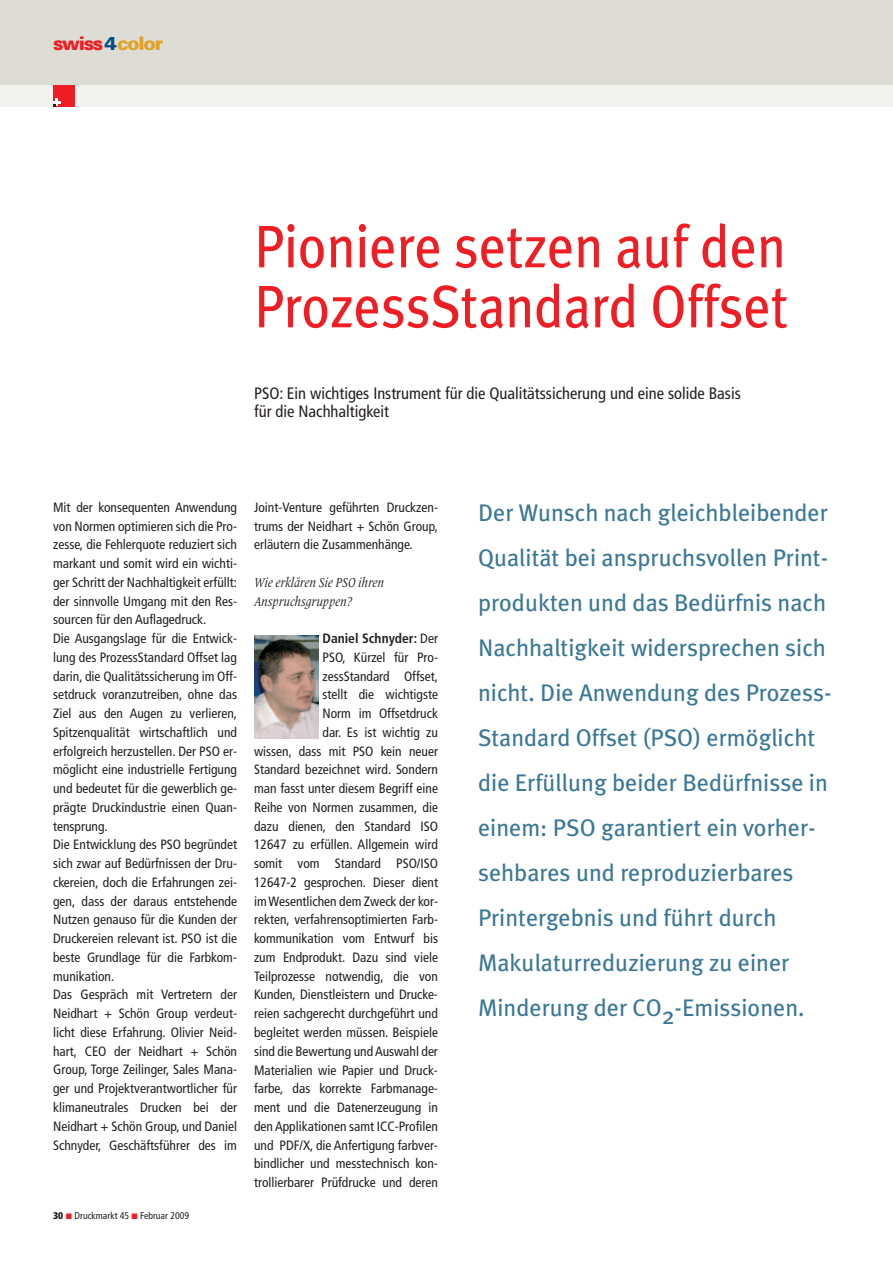
<style>
.page{position:relative;width:893px;height:1263px;background:#fff}
.page>*{position:absolute;margin:0;border:0;box-sizing:border-box;transform-origin:0 0}
.t1{font:60px/60px "Meta Plus";color:#ee1e24;scale:.9 1}
.t2{font:24px/45px "Meta Plus";color:#3b7897}
.t3{font:900 18.75px "Univers";letter-spacing:-.065em;color:#ee1e24}
.t4{font:condensed 16.5px/18px "Frutiger";color:#231f20}
.t5{font:condensed 13.5px/18.8px "Frutiger";color:#231f20}
.t6{font:italic condensed 13.5px/18.8px "Frutiger Serif LT Pro";color:#231f20}
.t7{font:condensed 9.75px "Frutiger";color:#231f20}
.s1{color:#014f88}
.s2{color:#e0a329}
.s3{font-weight:700}
.s4{font-weight:900}
</style>
<div class="page">
<div style="left:0;top:0;width:893px;height:85px;background:#deddd5"></div>
<div style="left:0;top:85px;width:893px;height:21px;background:#f2f2ef"></div>
<div style="left:53px;top:85px;width:21px;height:21px;background:#ee1e24"></div>
<svg style="left:53px;top:98px;width:8px;height:8px"></svg>
<img style="left:254px;top:636px;width:64px;height:102px">
<h3 class="t3" style="left:53px;top:36px;width:111px">swiss<span class="s1">4</span><span class="s2">color</span></h3>
<h1 class="t1" style="left:254px;top:217px;width:595px">Pioniere setzen auf den<br>ProzessStandard Offset</h1>
<p class="t4" style="left:254px;top:386px;width:488px">PSO: Ein wichtiges Instrument für die Qualitätssicherung und eine solide Basis für die Nachhaltigkeit</p>
<p class="t5" style="left:53px;top:499px;width:185px">Mit der konsequenten Anwendung von Normen optimieren sich die Pro&shy;zesse, die Fehlerquote reduziert sich markant und somit wird ein wichti&shy;ger Schritt der Nachhaltigkeit erfüllt: der sinnvolle Umgang mit den Res&shy;sourcen für den Auflagedruck.<br>Die Ausgangslage für die Entwick&shy;lung des ProzessStandard Offset lag darin, die Qualitätssicherung im Off&shy;setdruck voranzutreiben, ohne das Ziel aus den Augen zu verlieren, Spitzenqualität wirtschaftlich und erfolgreich herzustellen. Der PSO er&shy;möglicht eine industrielle Fertigung und bedeutet für die gewerblich ge&shy;prägte Druckindustrie einen Quan&shy;tensprung.<br>Die Entwicklung des PSO begründet sich zwar auf Bedürfnissen der Dru&shy;ckereien, doch die Erfahrungen zei&shy;gen, dass der daraus entstehende Nutzen genauso für die Kunden der Druckereien relevant ist. PSO ist die beste Grundlage für die Farbkom&shy;munikation.<br>Das Gespräch mit Vertretern der Neidhart + Schön Group verdeut&shy;licht diese Erfahrung. Olivier Neid&shy;hart, CEO der Neidhart + Schön Group, Torge Zeilinger, Sales Mana&shy;ger und Projektverantwortlicher für klimaneutrales Drucken bei der Neidhart + Schön Group, und Daniel Schnyder, Geschäftsführer des im</p>
<p class="t5" style="left:254px;top:499px;width:185px;text-align:justify">Joint-Venture geführten Druckzen&shy;trums der Neidhart + Schön Group, erläutern die Zusammenhänge.</p>
<p class="t6" style="left:254px;top:574px;width:132px">Wie erklären Sie PSO ihren<br>Anspruchsgruppen?</p>
<p class="t5" style="left:254px;top:630px;width:185px;text-align:right"><span class="s3">Daniel Schnyder:</span> Der<br>PSO, Kürzel für Pro&shy;zessStandard Offset,<br>stellt die wichtigste<br>Norm im Offsetdruck<br>dar. Es ist wichtig zu<br>wissen, dass mit PSO kein neuer<br>Standard bezeichnet wird. Sondern man fasst unter diesem Begriff eine<br>Reihe von Normen zusammen, die dazu dienen, den Standard ISO<br>12647 zu erfüllen. Allgemein wird somit vom Standard PSO/ISO<br>12647-2 gesprochen. Dieser dient imWesentlichen dem Zweck der kor&shy;rekten, verfahrensoptimierten Farb&shy;kommunikation vom Entwurf bis zum Endprodukt. Dazu sind viele<br>Teilprozesse notwendig, die von<br>Kunden, Dienstleistern und Drucke&shy;reien sachgerecht durchgeführt und begleitet werden müssen. Beispiele sind die Bewertung undAuswahl der<br>Materialien wie Papier und Druck&shy;farbe, das korrekte Farbmanage&shy;ment und die Datenerzeugung in den Applikationen samt ICC-Profilen und PDF/X, die Anfertigung farbver&shy;bindlicher und messtechnisch kon&shy;trollierbarer Prüfdrucke und deren</p>
<p class="t7" style="left:53px;top:1212px;width:137px"><span class="s4">30</span> Druckmarkt 45 Februar 2009</p>
<p class="t2" style="left:478px;top:490px;width:355px">Der Wunsch nach gleichbleibender Qualität bei anspruchsvollen Print&shy;produkten und das Bedürfnis nach Nachhaltigkeit widersprechen sich nicht. Die Anwendung des Prozess-Standard Offset (PSO) ermöglicht die Erfüllung beider Bedürfnisse in einem: PSO garantiert ein vorher&shy;sehbares und reproduzierbares Printergebnis und führt durch Makulaturreduzierung zu einer Minderung der CO2-Emissionen.</p>
</div>
